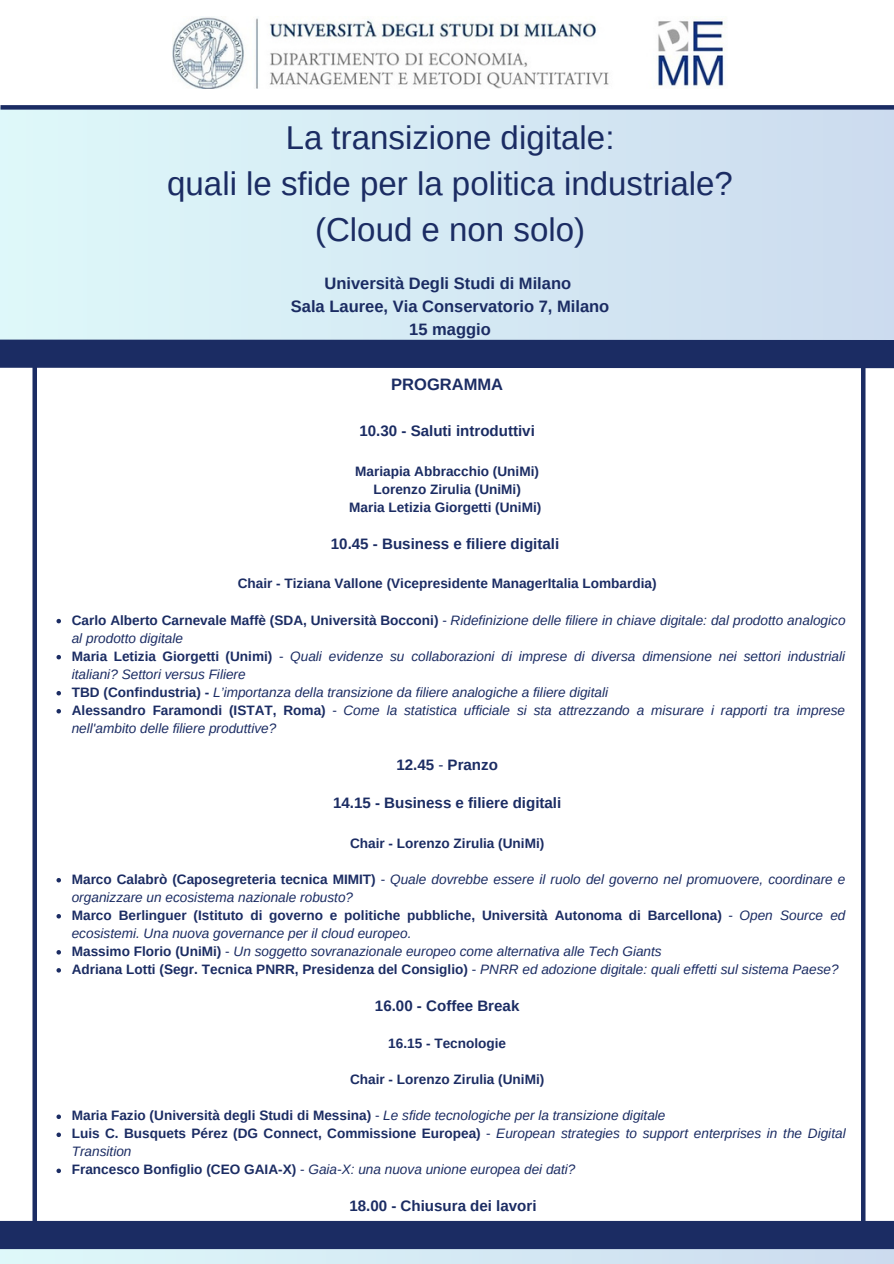
<style>
.page{position:relative;width:894px;height:1264px;background:#fff}
.page>*{position:absolute;margin:0;border:0;box-sizing:border-box;transform-origin:0 0}
.t1{font:33px/46.2px "Arimo";color:#1b2c63;text-align:center}
.t2{font:700 16.5px/22.5px "Arimo";color:#1b2c63;text-align:center}
.t3{font:700 15.15px "Arimo";color:#1b2c63}
.t4{font:italic 13.65px/18px "Arimo";color:#1b2c63}
.t5{font:700 13.65px/18px "Arimo";color:#1b2c63;text-align:center}
.s1{font-weight:700;font-style:normal}
.s2{font-style:normal}
.s3{font-weight:400}
</style>
<div class="page">
<div style="left:0;top:107px;width:893px;height:259px;background:linear-gradient(to right,#def8fa,#ccdbef)"></div>
<div style="left:32px;top:366px;width:5px;height:868px;background:#1b2c63"></div>
<div style="left:860px;top:354px;width:5px;height:880px;background:#1b2c63"></div>
<img style="left:172px;top:17px;width:554px;height:72px">
<svg style="left:56px;top:619px;width:5px;height:4px"></svg>
<svg style="left:56px;top:655px;width:5px;height:4px"></svg>
<svg style="left:56px;top:691px;width:5px;height:4px"></svg>
<svg style="left:56px;top:709px;width:5px;height:4px"></svg>
<svg style="left:56px;top:878px;width:5px;height:4px"></svg>
<svg style="left:56px;top:914px;width:5px;height:4px"></svg>
<svg style="left:56px;top:950px;width:5px;height:4px"></svg>
<svg style="left:56px;top:968px;width:5px;height:4px"></svg>
<svg style="left:56px;top:1114px;width:5px;height:4px"></svg>
<svg style="left:56px;top:1132px;width:5px;height:5px"></svg>
<svg style="left:56px;top:1168px;width:5px;height:5px"></svg>
<div style="left:0;top:339px;width:893px;height:29px;background:#1b2c63"></div>
<svg style="left:0;top:1248px;width:893px;height:15px;background:#c7dbe9"></svg>
<div style="left:0;top:1220px;width:893px;height:28px;background:#1b2c63"></div>
<div style="left:0;top:105px;width:893px;height:5px;background:#1b2c63"></div>
<h1 class="t1" style="left:167px;top:114px;width:567px">La transizione digitale:<br>quali le sfide per la politica industriale? (Cloud e non solo)</h1>
<p class="t2" style="left:291px;top:272px;width:320px">Università Degli Studi di Milano<br>Sala Lauree, Via Conservatorio 7, Milano<br>15 maggio</p>
<p class="t2" style="left:391px;top:373px;width:113px">PROGRAMMA</p>
<p class="t3" style="left:359px;top:422px;width:177px">10.30 - Saluti introduttivi</p>
<p class="t5" style="left:349px;top:462px;width:193px">Mariapia Abbracchio (UniMi)<br>Lorenzo Zirulia (UniMi)<br>Maria Letizia Giorgetti (UniMi)</p>
<p class="t3" style="left:331px;top:535px;width:230px">10.45 - Business e filiere digitali</p>
<p class="t5" style="left:237px;top:574px;width:420px">Chair - Tiziana Vallone (Vicepresidente ManagerItalia Lombardia)</p>
<p class="t4" style="left:72px;top:610px;width:775px"><span class="s1">Carlo Alberto Carnevale Maffè (SDA, Università Bocconi)</span> <span class="s2">-</span> Ridefinizione delle filiere in chiave digitale: dal prodotto analogico al prodotto digitale<br><span class="s1">Maria Letizia Giorgetti (Unimi)</span> <span class="s2">-</span> Quali evidenze su collaborazioni di imprese di diversa dimensione nei settori industriali italiani? Settori versus Filiere<br><span class="s1">TBD (Confindustria) -</span> L’importanza della transizione da filiere analogiche a filiere digitali<br><span class="s1">Alessandro Faramondi (ISTAT, Roma)</span> <span class="s2">-</span> Come la statistica ufficiale si sta attrezzando a misurare i rapporti tra imprese nell'ambito delle filiere produttive?</p>
<p class="t3" style="left:396px;top:756px;width:103px">12.45 <span class="s3">-</span> Pranzo</p>
<p class="t3" style="left:333px;top:794px;width:230px">14.15 - Business e filiere digitali</p>
<p class="t5" style="left:350px;top:833px;width:196px">Chair - Lorenzo Zirulia (UniMi)</p>
<p class="t4" style="left:72px;top:869px;width:775px"><span class="s1">Marco Calabrò (Caposegreteria tecnica MIMIT)</span> <span class="s2">-</span> Quale dovrebbe essere il ruolo del governo nel promuovere, coordinare e organizzare un ecosistema nazionale robusto?<br><span class="s1">Marco Berlinguer (Istituto di governo e politiche pubbliche, Università Autonoma di Barcellona)</span> <span class="s2">-</span> Open Source ed ecosistemi. Una nuova governance per il cloud europeo.<br><span class="s1">Massimo Florio (UniMi)</span> <span class="s2">-</span> Un soggetto sovranazionale europeo come alternativa alle Tech Giants<br><span class="s1">Adriana Lotti (Segr. Tecnica PNRR, Presidenza del Consiglio)</span> <span class="s2">-</span> PNRR ed adozione digitale: quali effetti sul sistema Paese?</p>
<p class="t3" style="left:375px;top:997px;width:146px">16.00 - Coffee Break</p>
<p class="t5" style="left:388px;top:1034px;width:119px">16.15 - Tecnologie</p>
<p class="t5" style="left:350px;top:1070px;width:196px">Chair - Lorenzo Zirulia (UniMi)</p>
<p class="t4" style="left:72px;top:1106px;width:775px"><span class="s1">Maria Fazio (Università degli Studi di Messina)</span> <span class="s2">-</span> Le sfide tecnologiche per la transizione digitale<br><span class="s1">Luis C. Busquets Pérez (DG Connect, Commissione Europea)</span> <span class="s2">-</span> European strategies to support enterprises in the Digital Transition<br><span class="s1">Francesco Bonfiglio (CEO GAIA-X)</span> <span class="s2">-</span> Gaia-X: una nuova unione europea dei dati?</p>
<p class="t3" style="left:349px;top:1197px;width:189px">18.00 - Chiusura dei lavori</p>
</div>
